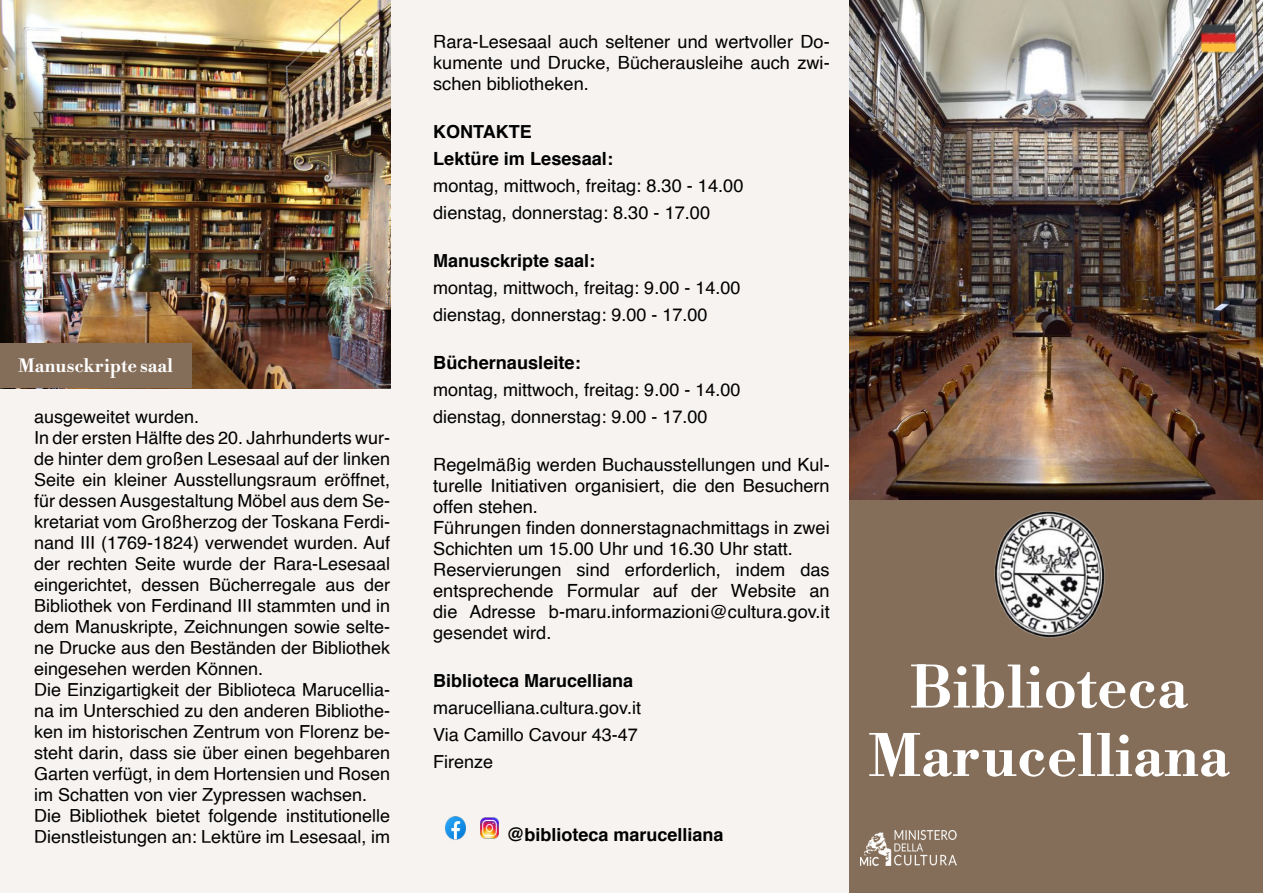
<style>
.page{position:relative;width:1263px;height:893px;background:#fff}
.page>*{position:absolute;margin:0;border:0;box-sizing:border-box;transform-origin:0 0}
.t1{font:700 57px/68.4px "Libre Bodoni";color:#fff;text-align:center}
.t2{font:18.15px/21px "Helvetica";color:#000}
.t3{font:700 18.15px "Helvetica";color:#000}
.t4{font:18px/21px "Helvetica";color:#000}
.t5{font:700 18px "Helvetica";color:#000}
.t6{font:700 18px "Libre Bodoni";color:#fff}
</style>
<div class="page">
<div style="left:0;top:1px;width:849px;height:892px;background:#f6f3f1"></div>
<img style="left:849px;top:0;width:414px;height:500px">
<div style="left:849px;top:500px;width:414px;height:393px;background:#856e59"></div>
<img style="left:0;top:1px;width:390px;height:387px">
<div style="left:0;top:343px;width:191px;height:45px;background:#856e59"></div>
<img style="left:861px;top:830px;width:95px;height:35px">
<img style="left:994px;top:511px;width:111px;height:126px">
<img style="left:445px;top:816px;width:21px;height:24px">
<img style="left:480px;top:817px;width:19px;height:22px">
<img style="left:1195px;top:21px;width:47px;height:35px">
<p class="t6" style="left:18px;top:351px;width:157px">Manusckripte saal</p>
<p class="t4" style="left:34px;top:407px;width:358px">ausgeweitet wurden.<br>In der ersten Hälfte des 20. Jahrhunderts wur&shy;de hinter dem großen Lesesaal auf der linken Seite ein kleiner Ausstellungsraum eröffnet, für dessen Ausgestaltung Möbel aus dem Se&shy;kretariat vom Großherzog der Toskana Ferdi&shy;nand III (1769-1824) verwendet wurden. Auf der rechten Seite wurde der Rara-Lesesaal eingerichtet, dessen Bücherregale aus der Bibliothek von Ferdinand III stammten und in dem Manuskripte, Zeichnungen sowie selte&shy;ne Drucke aus den Beständen der Bibliothek eingesehen werden Können.<br>Die Einzigartigkeit der Biblioteca Marucellia&shy;na im Unterschied zu den anderen Bibliothe&shy;ken im historischen Zentrum von Florenz be&shy;steht darin, dass sie über einen begehbaren Garten verfügt, in dem Hortensien und Rosen im Schatten von vier Zypressen wachsen.<br>Die Bibliothek bietet folgende institutionelle Dienstleistungen an: Lektüre im Lesesaal, im</p>
<p class="t2" style="left:433px;top:32px;width:398px;text-align:justify">Rara-Lesesaal auch seltener und wertvoller Do&shy;kumente und Drucke, Bücherausleihe auch zwi&shy;schen bibliotheken.</p>
<p class="t5" style="left:433px;top:117px;width:100px">KONTAKTE</p>
<p class="t3" style="left:433px;top:144px;width:181px">Lektüre im Lesesaal:</p>
<p class="t2" style="left:433px;top:173px;width:312px;line-height:27px">montag, mittwoch, freitag: 8.30 - 14.00 dienstag, donnerstag: 8.30 - 17.00</p>
<p class="t5" style="left:433px;top:246px;width:164px">Manusckripte saal:</p>
<p class="t4" style="left:433px;top:275px;width:309px;line-height:27px">montag, mittwoch, freitag: 9.00 - 14.00 dienstag, donnerstag: 9.00 - 17.00</p>
<p class="t3" style="left:433px;top:348px;width:149px">Büchernausleite:</p>
<p class="t4" style="left:433px;top:377px;width:309px;line-height:27px">montag, mittwoch, freitag: 9.00 - 14.00 dienstag, donnerstag: 9.00 - 17.00</p>
<p class="t2" style="left:433px;top:455px;width:398px">Regelmäßig werden Buchausstellungen und Kul&shy;turelle Initiativen organisiert, die den Besuchern offen stehen.<br>Führungen finden donnerstagnachmittags in zwei Schichten um 15.00 Uhr und 16.30 Uhr statt.<br>Reservierungen sind erforderlich, indem das entsprechende Formular auf der Website an die Adresse b-maru.informazioni@cultura.gov.it gesendet wird.</p>
<p class="t5" style="left:433px;top:666px;width:202px">Biblioteca Marucelliana</p>
<p class="t4" style="left:433px;top:695px;width:209px;line-height:27px">marucelliana.cultura.gov.it<br>Via Camillo Cavour 43-47<br>Firenze</p>
<p class="t5" style="left:507px;top:820px;width:218px">@biblioteca marucelliana</p>
<h1 class="t1" style="left:868px;top:649px;width:363px">Biblioteca<br>Marucelliana</h1>
</div>
